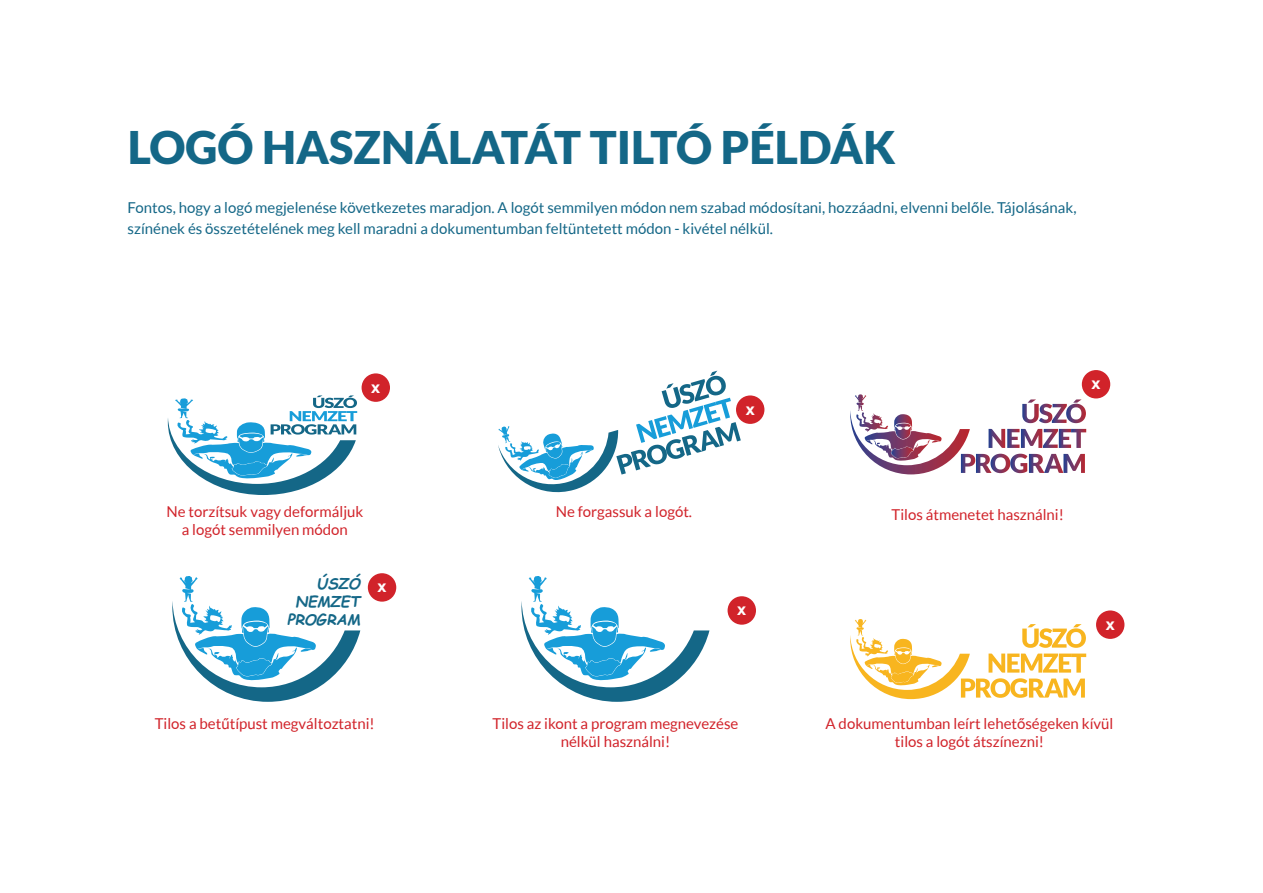
<style>
.page{position:relative;width:1263px;height:893px;background:#fff}
.page>*{position:absolute;margin:0;border:0;box-sizing:border-box;transform-origin:0 0}
.t1{font:900 45px "Lato";color:#146787}
.t2{font:15px/18px "Lato";color:#d1232a;text-align:center}
.t3{font:15px/21px "Lato";color:#146787}
.t4{font:italic 700 15px/18px "Comic Sans MS";color:#146787;text-align:right}
.t5{font:700 12.15px "Montserrat";color:#fff}
</style>
<div class="page">
<div style="left:736px;top:395px;width:28px;height:29px;background:#d1232a;border-radius:50%"></div>
<div style="left:1082px;top:370px;width:28px;height:28px;background:#d1232a;border-radius:50%"></div>
<div style="left:368px;top:573px;width:28px;height:29px;background:#d1232a;border-radius:50%"></div>
<div style="left:727px;top:596px;width:29px;height:29px;background:#d1232a;border-radius:50%"></div>
<div style="left:1096px;top:610px;width:28px;height:29px;background:#d1232a;border-radius:50%"></div>
<svg style="left:168px;top:395px;width:189px;height:100px"></svg>
<div style="left:362px;top:373px;width:28px;height:29px;background:#d1232a;border-radius:50%"></div>
<svg style="left:498px;top:371px;width:243px;height:122px"></svg>
<svg style="left:850px;top:394px;width:236px;height:80px"></svg>
<svg style="left:172px;top:576px;width:188px;height:126px"></svg>
<svg style="left:850px;top:619px;width:236px;height:80px"></svg>
<svg style="left:521px;top:576px;width:188px;height:126px"></svg>
<h1 class="t1" style="left:128px;top:121px;width:769px">LOGÓ HASZNÁLATÁT TILTÓ PÉLDÁK</h1>
<p class="t3" style="left:128px;top:197px;width:950px">Fontos, hogy a logó megjelenése következetes maradjon. A logót semmilyen módon nem szabad módosítani, hozzáadni, elvenni belőle. Tájolásának, színének és összetételének meg kell maradni a dokumentumban feltüntetett módon - kivétel nélkül.</p>
<p class="t5" style="left:371px;top:378px;width:11px">X</p>
<p class="t2" style="left:166px;top:503px;width:199px">Ne torzítsuk vagy deformáljuk a logót semmilyen módon</p>
<p class="t4" style="left:287px;top:574px;width:75px">ÚSZÓ<br>NEMZET<br>PROGRAM</p>
<p class="t5" style="left:378px;top:578px;width:11px">X</p>
<p class="t5" style="left:746px;top:400px;width:11px">X</p>
<p class="t5" style="left:1091px;top:375px;width:11px">X</p>
<p class="t2" style="left:556px;top:503px;width:138px">Ne forgassuk a logót.</p>
<p class="t2" style="left:892px;top:506px;width:174px">Tilos átmenetet használni!</p>
<p class="t5" style="left:737px;top:601px;width:11px">X</p>
<p class="t5" style="left:1106px;top:615px;width:11px">X</p>
<p class="t2" style="left:155px;top:714px;width:221px">Tilos a betűtípust megváltoztatni!</p>
<p class="t2" style="left:492px;top:714px;width:247px">Tilos az ikont a program megnevezése nélkül használni!</p>
<p class="t2" style="left:825px;top:714px;width:289px">A dokumentumban leírt lehetőségeken kívül tilos a logót átszínezni!</p>
</div>
